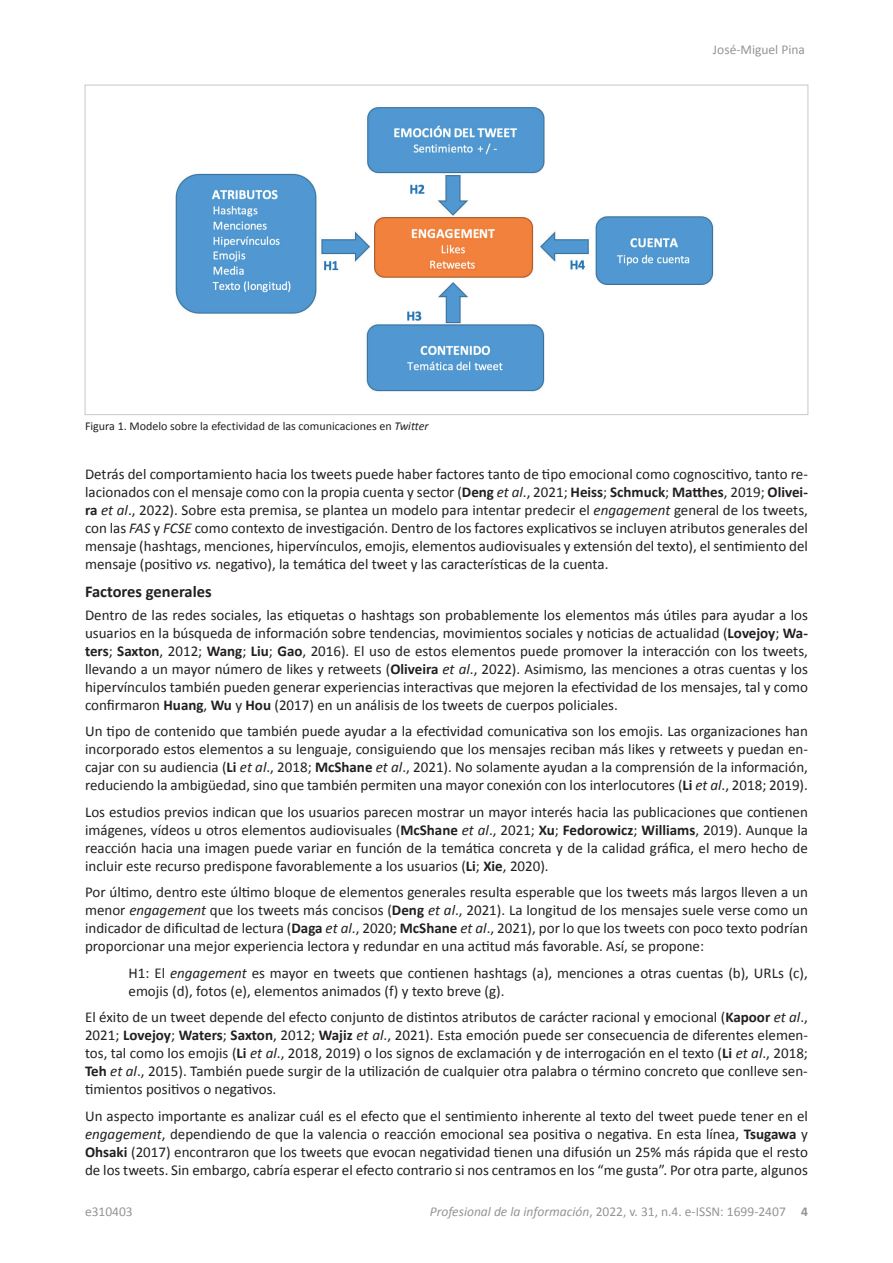
<style>
.page{position:relative;width:893px;height:1263px;background:#fff}
.page>*{position:absolute;margin:0;border:0;box-sizing:border-box;transform-origin:0 0}
.t1{font:700 16.5px "Calibri";color:#231f20}
.t2{font:15px/18px "Calibri";color:#231f20;text-align:justify}
.t3{font:13.5px "Calibri";color:#939598}
.t4{font:12px "Calibri";color:#231f20}
.s1{font-style:italic}
.s2{font-weight:700}
</style>
<div class="page">
<img style="left:175px;top:107px;width:539px;height:285px">
<p class="t4" style="left:85px;top:419px;width:345px">Figura 1. Modelo sobre la efectividad de las comunicaciones en <span class="s1">Twitter</span></p>
<p class="t3" style="left:713px;top:41px;width:94px">José-Miguel Pina</p>
<p class="t2" style="left:85px;top:464px;width:724px">Detrás del comportamiento hacia los tweets puede haber factores tanto de tipo emocional como cognoscitivo, tanto re&shy;lacionados con el mensaje como con la propia cuenta y sector (<span class="s2">Deng</span> <span class="s1">et al</span>., 2021; <span class="s2">Heiss</span>; <span class="s2">Schmuck</span>; <span class="s2">Matthes</span>, 2019; <span class="s2">Olivei&shy;ra</span> <span class="s1">et al</span>., 2022). Sobre esta premisa, se plantea un modelo para intentar predecir el <span class="s1">engagement</span> general de los tweets, con las <span class="s1">FAS</span> y <span class="s1">FCSE</span> como contexto de investigación. Dentro de los factores explicativos se incluyen atributos generales del mensaje (hashtags, menciones, hipervínculos, emojis, elementos audiovisuales y extensión del texto), el sentimiento del mensaje (positivo <span class="s1">vs.</span> negativo), la temática del tweet y las características de la cuenta.</p>
<p class="t1" style="left:85px;top:582px;width:128px">Factores generales</p>
<p class="t2" style="left:85px;top:605px;width:724px">Dentro de las redes sociales, las etiquetas o hashtags son probablemente los elementos más útiles para ayudar a los usuarios en la búsqueda de información sobre tendencias, movimientos sociales y noticias de actualidad (<span class="s2">Lovejoy</span>; <span class="s2">Wa&shy;ters</span>; <span class="s2">Saxton</span>, 2012; <span class="s2">Wang</span>; <span class="s2">Liu</span>; <span class="s2">Gao</span>, 2016). El uso de estos elementos puede promover la interacción con los tweets, llevando a un mayor número de likes y retweets (<span class="s2">Oliveira</span> <span class="s1">et al</span>., 2022). Asimismo, las menciones a otras cuentas y los hipervínculos también pueden generar experiencias interactivas que mejoren la efectividad de los mensajes, tal y como confirmaron <span class="s2">Huang</span>, <span class="s2">Wu</span> y <span class="s2">Hou</span> (2017) en un análisis de los tweets de cuerpos policiales.</p>
<p class="t2" style="left:85px;top:721px;width:724px">Un tipo de contenido que también puede ayudar a la efectividad comunicativa son los emojis. Las organizaciones han incorporado estos elementos a su lenguaje, consiguiendo que los mensajes reciban más likes y retweets y puedan en&shy;cajar con su audiencia (<span class="s2">Li</span> <span class="s1">et al</span>., 2018; <span class="s2">McShane</span> <span class="s1">et al</span>., 2021). No solamente ayudan a la comprensión de la información, reduciendo la ambigüedad, sino que también permiten una mayor conexión con los interlocutores (<span class="s2">Li</span> <span class="s1">et al</span>., 2018; 2019).</p>
<p class="t2" style="left:85px;top:802px;width:724px">Los estudios previos indican que los usuarios parecen mostrar un mayor interés hacia las publicaciones que contienen imágenes, vídeos u otros elementos audiovisuales (<span class="s2">McShane</span> <span class="s1">et al</span>., 2021; <span class="s2">Xu</span>; <span class="s2">Fedorowicz</span>; <span class="s2">Williams</span>, 2019). Aunque la reacción hacia una imagen puede variar en función de la temática concreta y de la calidad gráfica, el mero hecho de incluir este recurso predispone favorablemente a los usuarios (<span class="s2">Li</span>; <span class="s2">Xie</span>, 2020).</p>
<p class="t2" style="left:85px;top:882px;width:724px">Por último, dentro este último bloque de elementos generales resulta esperable que los tweets más largos lleven a un menor <span class="s1">engagement</span> que los tweets más concisos (<span class="s2">Deng</span> <span class="s1">et al</span>., 2021). La longitud de los mensajes suele verse como un indicador de dificultad de lectura (<span class="s2">Daga</span> <span class="s1">et al</span>., 2020; <span class="s2">McShane</span> <span class="s1">et al</span>., 2021), por lo que los tweets con poco texto podrían proporcionar una mejor experiencia lectora y redundar en una actitud más favorable. Así, se propone:</p>
<p class="t2" style="left:129px;top:963px;width:681px">H1: El <span class="s1">engagement</span> es mayor en tweets que contienen hashtags (a), menciones a otras cuentas (b), URLs (c), emojis (d), fotos (e), elementos animados (f) y texto breve (g).</p>
<p class="t2" style="left:85px;top:1007px;width:724px">El éxito de un tweet depende del efecto conjunto de distintos atributos de carácter racional y emocional (<span class="s2">Kapoor</span> <span class="s1">et al</span>., 2021; <span class="s2">Lovejoy</span>; <span class="s2">Waters</span>; <span class="s2">Saxton</span>, 2012; <span class="s2">Wajiz</span> <span class="s1">et al</span>., 2021). Esta emoción puede ser consecuencia de diferentes elemen&shy;tos, tal como los emojis (<span class="s2">Li</span> <span class="s1">et al</span>., 2018, 2019) o los signos de exclamación y de interrogación en el texto (<span class="s2">Li</span> <span class="s1">et al</span>., 2018; <span class="s2">Teh</span> <span class="s1">et al</span>., 2015). También puede surgir de la utilización de cualquier otra palabra o término concreto que conlleve sen&shy;timientos positivos o negativos.</p>
<p class="t2" style="left:85px;top:1106px;width:724px">Un aspecto importante es analizar cuál es el efecto que el sentimiento inherente al texto del tweet puede tener en el <span class="s1">engagement</span>, dependiendo de que la valencia o reacción emocional sea positiva o negativa. En esta línea, <span class="s2">Tsugawa</span> y <span class="s2">Ohsaki</span> (2017) encontraron que los tweets que evocan negatividad tienen una difusión un 25% más rápida que el resto de los tweets. Sin embargo, cabría esperar el efecto contrario si nos centramos en los “me gusta”. Por otra parte, algunos</p>
<p class="t3" style="left:85px;top:1203px;width:49px">e310403</p>
<p class="t3" style="left:430px;top:1203px;width:380px"><span class="s1">Profesional de la información</span>, 2022, v. 31, n.4. e-ISSN: 1699-2407 <span class="s2">4</span></p>
</div>
